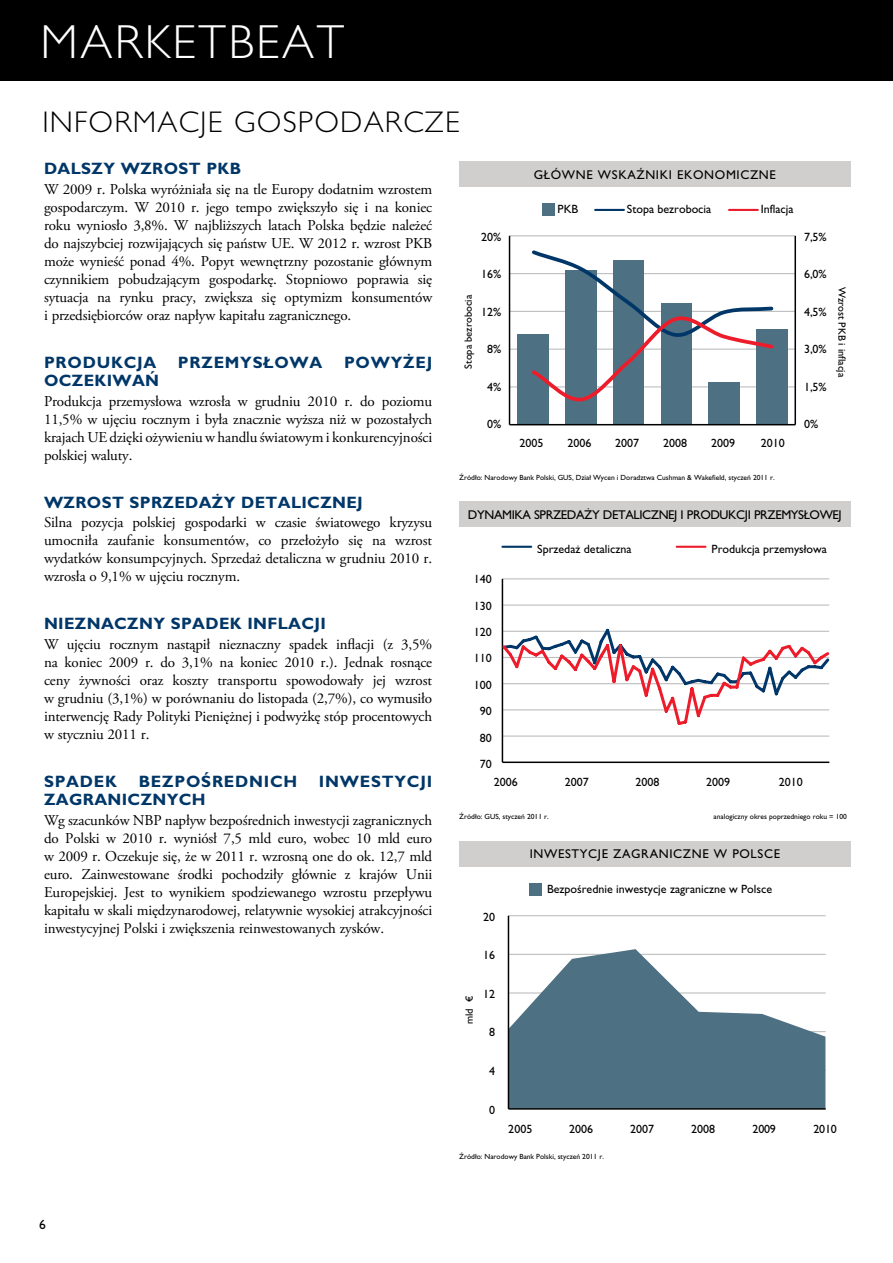
<style>
.page{position:relative;width:893px;height:1263px;background:#fff}
.page>*{position:absolute;margin:0;border:0;box-sizing:border-box;transform-origin:0 0}
.t1{font:300 48px "Gill Sans CE";color:#fff}
.t2{font:300 30px "Gill Sans CE";letter-spacing:.04em;color:#000}
.t3{font:700 16.5px "Gill Sans CE";letter-spacing:.045em;color:#003768}
.t4{font:15px/18px "Adobe Garamond Pro";letter-spacing:-.01em;color:#000;text-align:justify}
.t5{font:13.5px "Gill Sans CE";color:#000}
.t6{font:12.75px "Gill Sans CE";letter-spacing:.05em;color:#000}
.t7{font:12.75px "Gill Sans CE";letter-spacing:-.03em;color:#000}
.t8{font:12px "Gill Sans CE";color:#000}
.t9{font:10.5px "Gill Sans CE";color:#000}
.t10{font:7.5px "Gill Sans CE";color:#000}
</style>
<div class="page">
<hr style="left:509px;top:235px;width:286px;height:1px;background:#bcbec0">
<hr style="left:509px;top:311px;width:286px;height:1px;background:#bcbec0">
<hr style="left:509px;top:273px;width:286px;height:1px;background:#bcbec0">
<hr style="left:509px;top:349px;width:286px;height:1px;background:#bcbec0">
<hr style="left:509px;top:386px;width:286px;height:1px;background:#bcbec0">
<hr style="left:794px;top:236px;width:2px;height:189px;background:#000">
<hr style="left:509px;top:236px;width:1px;height:189px;background:#000">
<div style="left:542px;top:203px;width:13px;height:13px;background:#4d7182"></div>
<hr style="left:595px;top:209px;width:29px;height:2px;background:#003768">
<hr style="left:729px;top:209px;width:29px;height:2px;background:#ed1c2b">
<div style="left:756px;top:329px;width:31px;height:96px;background:#4d7182"></div>
<div style="left:708px;top:382px;width:32px;height:43px;background:#4d7182"></div>
<div style="left:661px;top:303px;width:31px;height:122px;background:#4d7182"></div>
<div style="left:613px;top:260px;width:31px;height:165px;background:#4d7182"></div>
<div style="left:565px;top:270px;width:32px;height:155px;background:#4d7182"></div>
<div style="left:517px;top:334px;width:32px;height:91px;background:#4d7182"></div>
<svg style="left:529px;top:250px;width:247px;height:151px"></svg>
<hr style="left:509px;top:424px;width:286px;height:1px;background:#000">
<div style="left:459px;top:162px;width:391px;height:25px;background:#d1cfce"></div>
<div style="left:529px;top:883px;width:13px;height:12px;background:#4d7182"></div>
<hr style="left:508px;top:915px;width:318px;height:1px;background:#bcbec0">
<hr style="left:508px;top:954px;width:318px;height:1px;background:#bcbec0">
<hr style="left:508px;top:992px;width:318px;height:1px;background:#bcbec0">
<hr style="left:508px;top:1031px;width:318px;height:1px;background:#bcbec0">
<hr style="left:508px;top:1070px;width:318px;height:1px;background:#bcbec0">
<svg style="left:509px;top:949px;width:316px;height:159px;fill:#4d7182"></svg>
<hr style="left:508px;top:916px;width:1px;height:193px;background:#000">
<hr style="left:508px;top:1108px;width:318px;height:2px;background:#000">
<div style="left:459px;top:841px;width:391px;height:26px;background:#d1cfce"></div>
<hr style="left:502px;top:578px;width:327px;height:1px;background:#bcbec0">
<hr style="left:502px;top:604px;width:327px;height:2px;background:#bcbec0">
<hr style="left:502px;top:735px;width:327px;height:2px;background:#bcbec0">
<hr style="left:502px;top:761px;width:327px;height:2px;background:#000">
<hr style="left:677px;top:546px;width:28px;height:2px;background:#ed1c2b">
<hr style="left:502px;top:546px;width:29px;height:2px;background:#003768">
<hr style="left:502px;top:579px;width:1px;height:183px;background:#000">
<svg style="left:501px;top:626px;width:329px;height:101px"></svg>
<div style="left:459px;top:501px;width:391px;height:26px;background:#d1cfce"></div>
<div style="left:0;top:0;width:893px;height:81px;background:#000"></div>
<h1 class="t1" style="left:40px;top:15px;width:71px">MARKETBEAT</h1>
<h2 class="t2" style="left:43px;top:105px;width:94px">INFORMA</h2>
<h2 class="t2" style="left:179px;top:105px;width:279px">CJE GOSPODARCZE</h2>
<p class="t3" style="left:44px;top:159px;width:13px">DALSZY</p>
<p class="t3" style="left:121px;top:159px;width:15px">WZROST</p>
<p class="t3" style="left:206px;top:159px;width:23px">PKB</p>
<p class="t4" style="left:44px;top:181px;width:390px">W 2009 r. Polska wyróżniała się na tle Europy dodatnim wzrostem gospodarczym. W 2010 r. jego tempo zwiększyło się i na koniec roku wyniosło 3,8%. W najbliższych latach Polska będzie należeć do najszybciej rozwijających się państw UE. W 2012 r. wzrost PKB może wynieść ponad 4%. Popyt wewnętrzny pozostanie głównym czynnikiem pobudzającym gospodarkę. Stopniowo poprawia się sytuacja na rynku pracy, zwiększa się optymizm konsumentów i przedsiębiorców oraz napływ kapitału zagranicznego.</p>
<p class="t3" style="left:44px;top:353px;width:26px">PRODUKCJA</p>
<p class="t3" style="left:178px;top:353px;width:25px">PRZEMYS</p>
<p class="t3" style="left:263px;top:353px;width:28px">ŁOWA</p>
<p class="t3" style="left:344px;top:353px;width:28px">POWY</p>
<p class="t3" style="left:403px;top:353px;width:21px">ŻEJ</p>
<p class="t3" style="left:44px;top:371px;width:14px">OCZEKIWA</p>
<p class="t3" style="left:145px;top:371px;width:15px">Ń</p>
<p class="t4" style="left:44px;top:392px;width:390px">Produkcja przemysłowa wzrosła w grudniu 2010 r. do poziomu 11,5% w ujęciu rocznym i była znacznie wyższa niż w pozostałych krajach UE dzięki ożywieniu w handlu światowym i konkurencyjności polskiej waluty.</p>
<p class="t3" style="left:44px;top:492px;width:15px">WZROST</p>
<p class="t3" style="left:130px;top:492px;width:35px">SPRZEDA</p>
<p class="t3" style="left:212px;top:492px;width:42px">ŻY DETALICZNEJ</p>
<p class="t4" style="left:44px;top:514px;width:390px">Silna pozycja polskiej gospodarki w czasie światowego kryzysu umocniła zaufanie konsumentów, co przełożyło się na wzrost wydatków konsumpcyjnych. Sprzedaż detaliczna w grudniu 2010 r. wzrosła o 9,1% w ujęciu rocznym.</p>
<p class="t3" style="left:44px;top:614px;width:13px">NIEZNACZNY</p>
<p class="t3" style="left:171px;top:614px;width:35px">SPADEK</p>
<p class="t3" style="left:247px;top:614px;width:41px">INFLACJI</p>
<p class="t4" style="left:44px;top:636px;width:390px">W ujęciu rocznym nastąpił nieznaczny spadek inflacji (z 3,5% na koniec 2009 r. do 3,1% na koniec 2010 r.). Jednak rosnące ceny żywności oraz koszty transportu spowodowały jej wzrost w grudniu (3,1%) w porównaniu do listopada (2,7%), co wymusiło interwencję Rady Polityki Pieniężnej i podwyżkę stóp procentowych w styczniu 2011 r.</p>
<p class="t3" style="left:44px;top:772px;width:75px">SPADEK</p>
<p class="t3" style="left:139px;top:772px;width:13px">BEZ</p>
<p class="t3" style="left:174px;top:772px;width:25px">POŚREDNICH</p>
<p class="t3" style="left:319px;top:772px;width:13px">INWESTYCJI</p>
<p class="t3" style="left:44px;top:790px;width:14px">ZAGRANICZNYCH</p>
<p class="t4" style="left:44px;top:811px;width:390px">Wg szacunków NBP napływ bezpośrednich inwestycji zagranicznych do Polski w 2010 r. wyniósł 7,5 mld euro, wobec 10 mld euro w 2009 r. Oczekuje się, że w 2011 r. wzrosną one do ok. 12,7 mld euro. Zainwestowane środki pochodziły głównie z krajów Unii Europejskiej. Jest to wynikiem spodziewanego wzrostu przepływu kapitału w skali międzynarodowej, relatywnie wysokiej atrakcyjności inwestycyjnej Polski i zwiększenia reinwestowanych zysków.</p>
<p class="t6" style="left:534px;top:167px;width:244px">główne wskaźniki ekonomiczne</p>
<p class="t8" style="left:558px;top:203px;width:22px">PKB</p>
<p class="t8" style="left:627px;top:203px;width:86px">Stopa bezrobocia</p>
<p class="t8" style="left:761px;top:203px;width:34px">Inflacja</p>
<p class="t8" style="left:804px;top:230px;width:24px">7,5%</p>
<p class="t8" style="left:481px;top:230px;width:22px">20%</p>
<p class="t8" style="left:804px;top:267px;width:24px">6,0%</p>
<p class="t8" style="left:481px;top:267px;width:22px">16%</p>
<p class="t9" style="left:848px;top:287px;width:92px;rotate:90deg">Wzrost PKB i inflacja</p>
<p class="t9" style="left:462px;top:369px;width:75px;rotate:-90deg">Stopa bezrobocia</p>
<p class="t8" style="left:804px;top:305px;width:24px">4,5%</p>
<p class="t8" style="left:481px;top:305px;width:22px">12%</p>
<p class="t8" style="left:804px;top:342px;width:24px">3,0%</p>
<p class="t8" style="left:487px;top:342px;width:16px">8%</p>
<p class="t8" style="left:804px;top:380px;width:24px">1,5%</p>
<p class="t8" style="left:487px;top:380px;width:16px">4%</p>
<p class="t8" style="left:804px;top:417px;width:16px">0%</p>
<p class="t8" style="left:487px;top:417px;width:16px">0%</p>
<p class="t8" style="left:519px;top:436px;width:25px">2005</p>
<p class="t8" style="left:567px;top:436px;width:25px">2006</p>
<p class="t8" style="left:615px;top:436px;width:25px">2007</p>
<p class="t8" style="left:663px;top:436px;width:25px">2008</p>
<p class="t8" style="left:711px;top:436px;width:25px">2009</p>
<p class="t8" style="left:761px;top:436px;width:25px">2010</p>
<p class="t10" style="left:459px;top:473px;width:317px">Źródło: Narodowy Bank Polski, GUS, Dział Wycen i Doradztwa Cushman &amp; Wakefield, styczeń 2011 r.</p>
<p class="t7" style="left:468px;top:507px;width:375px">dynamika Sprzedaży detalicznej i produkcji przemysłowej</p>
<p class="t8" style="left:537px;top:542px;width:96px">Sprzedaż detaliczna</p>
<p class="t8" style="left:711px;top:542px;width:117px">Produkcja przemysłowa</p>
<p class="t8" style="left:474px;top:572px;width:19px">140</p>
<p class="t8" style="left:474px;top:598px;width:19px">130</p>
<p class="t8" style="left:474px;top:625px;width:19px">120</p>
<p class="t8" style="left:474px;top:651px;width:19px">110</p>
<p class="t8" style="left:474px;top:678px;width:19px">100</p>
<p class="t8" style="left:480px;top:704px;width:13px">90</p>
<p class="t8" style="left:480px;top:731px;width:13px">80</p>
<p class="t8" style="left:480px;top:757px;width:13px">70</p>
<p class="t8" style="left:494px;top:775px;width:25px">2006</p>
<p class="t8" style="left:565px;top:775px;width:25px">2007</p>
<p class="t8" style="left:635px;top:775px;width:25px">2008</p>
<p class="t8" style="left:706px;top:775px;width:25px">2009</p>
<p class="t8" style="left:779px;top:775px;width:25px">2010</p>
<p class="t10" style="left:459px;top:813px;width:91px">Źródło: GUS, styczeń 2011 r.</p>
<p class="t10" style="left:713px;top:813px;width:135px">analogiczny okres poprzedniego roku = 100</p>
<p class="t6" style="left:530px;top:847px;width:252px">inwestycje zag raniczne w polsce</p>
<p class="t8" style="left:547px;top:882px;width:226px">Bezpośrednie inwestycje zagraniczne w Polsce</p>
<p class="t8" style="left:483px;top:910px;width:13px">20</p>
<p class="t9" style="left:463px;top:1024px;width:30px;rotate:-90deg">mld €</p>
<p class="t8" style="left:483px;top:948px;width:13px">16</p>
<p class="t8" style="left:483px;top:987px;width:13px">12</p>
<p class="t8" style="left:489px;top:1025px;width:7px">8</p>
<p class="t8" style="left:489px;top:1064px;width:7px">4</p>
<p class="t8" style="left:489px;top:1103px;width:7px">0</p>
<p class="t8" style="left:508px;top:1122px;width:25px">2005</p>
<p class="t8" style="left:569px;top:1122px;width:25px">2006</p>
<p class="t8" style="left:630px;top:1122px;width:25px">2007</p>
<p class="t8" style="left:691px;top:1122px;width:25px">2008</p>
<p class="t8" style="left:753px;top:1122px;width:25px">2009</p>
<p class="t8" style="left:813px;top:1122px;width:25px">2010</p>
<p class="t5" style="left:39px;top:1217px;width:8px">6</p>
<p class="t10" style="left:459px;top:1152px;width:146px">Źródło: Narodowy Bank Polski, styczeń 2011 r.</p>
</div>
